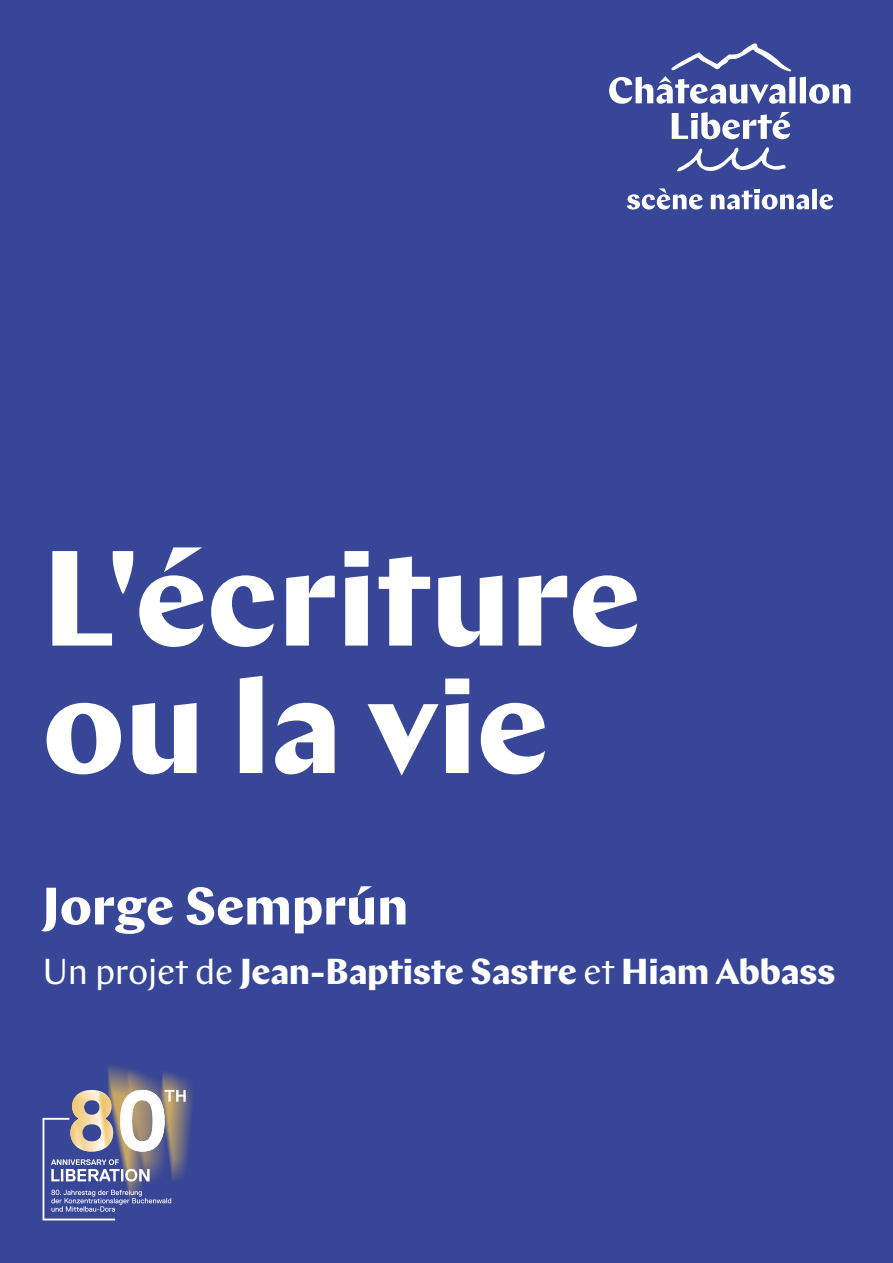
<style>
.page{position:relative;width:893px;height:1263px;background:#374696}
.page>*{position:absolute;margin:0;border:0;box-sizing:border-box;transform-origin:0 0}
.t1{font:700 135px/127.5px "Chap";color:#fff}
.t2{font:700 52.5px "Chap";color:#fff}
.t3{font:700 36px "Chap";letter-spacing:-.01em;color:#fff}
.s1{font-weight:400}
</style>
<div class="page">
<svg style="left:672px;top:112px;width:118px;height:27px"></svg>
<svg style="left:609px;top:43px;width:241px;height:61px"></svg>
<svg style="left:677px;top:147px;width:109px;height:24px"></svg>
<svg style="left:627px;top:188px;width:76px;height:22px"></svg>
<svg style="left:711px;top:189px;width:122px;height:21px"></svg>
<img style="left:108px;top:1066px;width:84px;height:97px">
<svg style="left:43px;top:1090px;width:143px;height:130px"></svg>
<h1 class="t1" style="left:43px;top:535px;width:600px">L'écriture ou la vie</h1>
<h2 class="t2" style="left:43px;top:872px;width:367px">Jorge Semprún</h2>
<p class="t3" style="left:43px;top:948px;width:795px"><span class="s1">Un projet de</span> Jean-Baptiste Sastre <span class="s1">et</span> Hiam Abbass</p>
</div>
